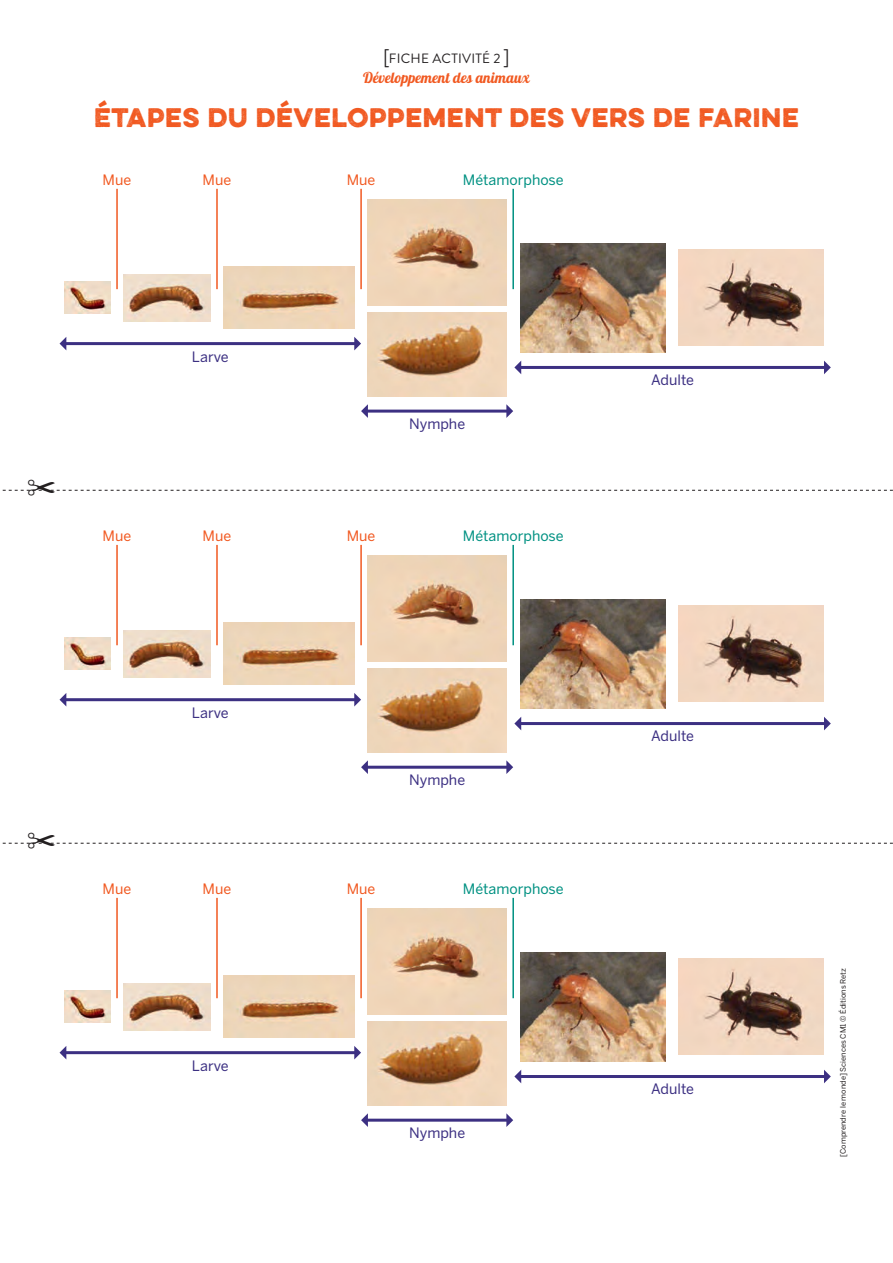
<style>
.page{position:relative;width:893px;height:1263px;background:#fff}
.page>*{position:absolute;margin:0;border:0;box-sizing:border-box;transform-origin:0 0}
.t1{font:700 24px "Eveleth";letter-spacing:.03em;color:#f15921}
.t2{font:15px "Lobster 1.4";color:#f15921}
.t3{font:14.25px "Benton Sans";color:#3c3082}
.t4{font:14.25px "Benton Sans";color:#009182}
.t5{font:14.25px "Benton Sans";color:#f15921}
.t6{font:13.5px "Brandon Grotesque";letter-spacing:.02em;color:#231f20}
.t7{font:7.5px "Benton Sans";color:#231f20}
.s1{font-size:18.15px}
</style>
<div class="page">
<img style="left:64px;top:282px;width:46px;height:32px">
<img style="left:124px;top:274px;width:86px;height:47px">
<img style="left:224px;top:267px;width:130px;height:62px">
<img style="left:368px;top:312px;width:138px;height:84px">
<img style="left:368px;top:199px;width:138px;height:106px">
<img style="left:520px;top:243px;width:145px;height:109px">
<img style="left:679px;top:250px;width:145px;height:96px">
<hr style="left:116px;top:189px;width:2px;height:100px;background:#f15921">
<hr style="left:216px;top:189px;width:2px;height:100px;background:#f15921">
<hr style="left:360px;top:189px;width:2px;height:100px;background:#f15921">
<hr style="left:512px;top:189px;width:2px;height:100px;background:#009182">
<hr style="left:367px;top:410px;width:140px;height:3px;background:#3c3082">
<svg style="left:361px;top:404px;width:7px;height:14px"></svg>
<svg style="left:506px;top:404px;width:7px;height:14px"></svg>
<hr style="left:65px;top:342px;width:290px;height:3px;background:#3c3082">
<svg style="left:60px;top:337px;width:6px;height:13px"></svg>
<svg style="left:354px;top:337px;width:7px;height:13px"></svg>
<hr style="left:520px;top:366px;width:305px;height:3px;background:#3c3082">
<svg style="left:514px;top:361px;width:7px;height:13px"></svg>
<svg style="left:824px;top:361px;width:7px;height:13px"></svg>
<img style="left:64px;top:638px;width:46px;height:32px">
<img style="left:124px;top:630px;width:86px;height:47px">
<img style="left:224px;top:623px;width:130px;height:62px">
<img style="left:368px;top:669px;width:138px;height:83px">
<img style="left:368px;top:555px;width:138px;height:106px">
<img style="left:520px;top:599px;width:145px;height:109px">
<img style="left:679px;top:606px;width:145px;height:96px">
<hr style="left:116px;top:545px;width:2px;height:100px;background:#f15921">
<hr style="left:216px;top:545px;width:2px;height:100px;background:#f15921">
<hr style="left:360px;top:545px;width:2px;height:100px;background:#f15921">
<hr style="left:512px;top:545px;width:2px;height:100px;background:#009182">
<hr style="left:367px;top:766px;width:140px;height:3px;background:#3c3082">
<svg style="left:361px;top:760px;width:7px;height:14px"></svg>
<svg style="left:506px;top:760px;width:7px;height:14px"></svg>
<hr style="left:65px;top:698px;width:290px;height:3px;background:#3c3082">
<svg style="left:60px;top:693px;width:6px;height:13px"></svg>
<svg style="left:354px;top:693px;width:7px;height:13px"></svg>
<hr style="left:520px;top:722px;width:305px;height:3px;background:#3c3082">
<svg style="left:514px;top:717px;width:7px;height:13px"></svg>
<svg style="left:824px;top:717px;width:7px;height:13px"></svg>
<img style="left:64px;top:991px;width:46px;height:32px">
<img style="left:124px;top:983px;width:86px;height:47px">
<img style="left:224px;top:976px;width:130px;height:62px">
<img style="left:368px;top:1021px;width:138px;height:84px">
<img style="left:368px;top:908px;width:138px;height:106px">
<img style="left:520px;top:952px;width:145px;height:109px">
<img style="left:679px;top:959px;width:145px;height:96px">
<hr style="left:116px;top:898px;width:2px;height:100px;background:#f15921">
<hr style="left:216px;top:898px;width:2px;height:100px;background:#f15921">
<hr style="left:360px;top:898px;width:2px;height:100px;background:#f15921">
<hr style="left:512px;top:898px;width:2px;height:100px;background:#009182">
<hr style="left:367px;top:1119px;width:140px;height:3px;background:#3c3082">
<svg style="left:361px;top:1113px;width:7px;height:14px"></svg>
<svg style="left:506px;top:1113px;width:7px;height:14px"></svg>
<hr style="left:65px;top:1051px;width:290px;height:3px;background:#3c3082">
<svg style="left:60px;top:1046px;width:6px;height:13px"></svg>
<svg style="left:354px;top:1046px;width:7px;height:13px"></svg>
<hr style="left:520px;top:1075px;width:305px;height:3px;background:#3c3082">
<svg style="left:514px;top:1070px;width:7px;height:13px"></svg>
<svg style="left:824px;top:1070px;width:7px;height:13px"></svg>
<svg style="left:2px;top:489px;width:891px;height:2px"></svg>
<svg style="left:2px;top:842px;width:891px;height:2px"></svg>
<p class="t6" style="left:384px;top:49px;width:127px"><span class="s1">[</span>FICHE ACTIVITÉ 2 <span class="s1">]</span></p>
<p class="t2" style="left:363px;top:68px;width:168px">Développement des animaux</p>
<h1 class="t1" style="left:94px;top:99px;width:706px">ÉTAPES DU DÉVELOPPEMENT DES VERS DE FARINE</h1>
<p class="t5" style="left:103px;top:171px;width:30px">Mue</p>
<p class="t5" style="left:203px;top:171px;width:30px">Mue</p>
<p class="t5" style="left:347px;top:171px;width:30px">Mue</p>
<p class="t4" style="left:463px;top:171px;width:102px">Métamorphose</p>
<p class="t3" style="left:192px;top:348px;width:38px">Larve</p>
<p class="t3" style="left:409px;top:415px;width:58px">Nymphe</p>
<p class="t5" style="left:103px;top:527px;width:30px">Mue</p>
<p class="t5" style="left:203px;top:527px;width:30px">Mue</p>
<p class="t5" style="left:347px;top:527px;width:30px">Mue</p>
<p class="t4" style="left:463px;top:527px;width:102px">Métamorphose</p>
<p class="t3" style="left:651px;top:371px;width:45px">Adulte</p>
<p class="t3" style="left:192px;top:704px;width:38px">Larve</p>
<p class="t3" style="left:409px;top:771px;width:58px">Nymphe</p>
<p class="t5" style="left:103px;top:880px;width:30px">Mue</p>
<p class="t5" style="left:203px;top:880px;width:30px">Mue</p>
<p class="t5" style="left:347px;top:880px;width:30px">Mue</p>
<p class="t4" style="left:463px;top:880px;width:102px">Métamorphose</p>
<p class="t3" style="left:192px;top:1057px;width:38px">Larve</p>
<p class="t3" style="left:409px;top:1124px;width:58px">Nymphe</p>
<p class="t3" style="left:651px;top:727px;width:45px">Adulte</p>
<p class="t3" style="left:651px;top:1080px;width:45px">Adulte</p>
<p class="t7" style="left:838px;top:1157px;width:190px;rotate:-90deg">[Comprendre le monde] Sciences CM1 © Éditions Retz</p>
</div>
